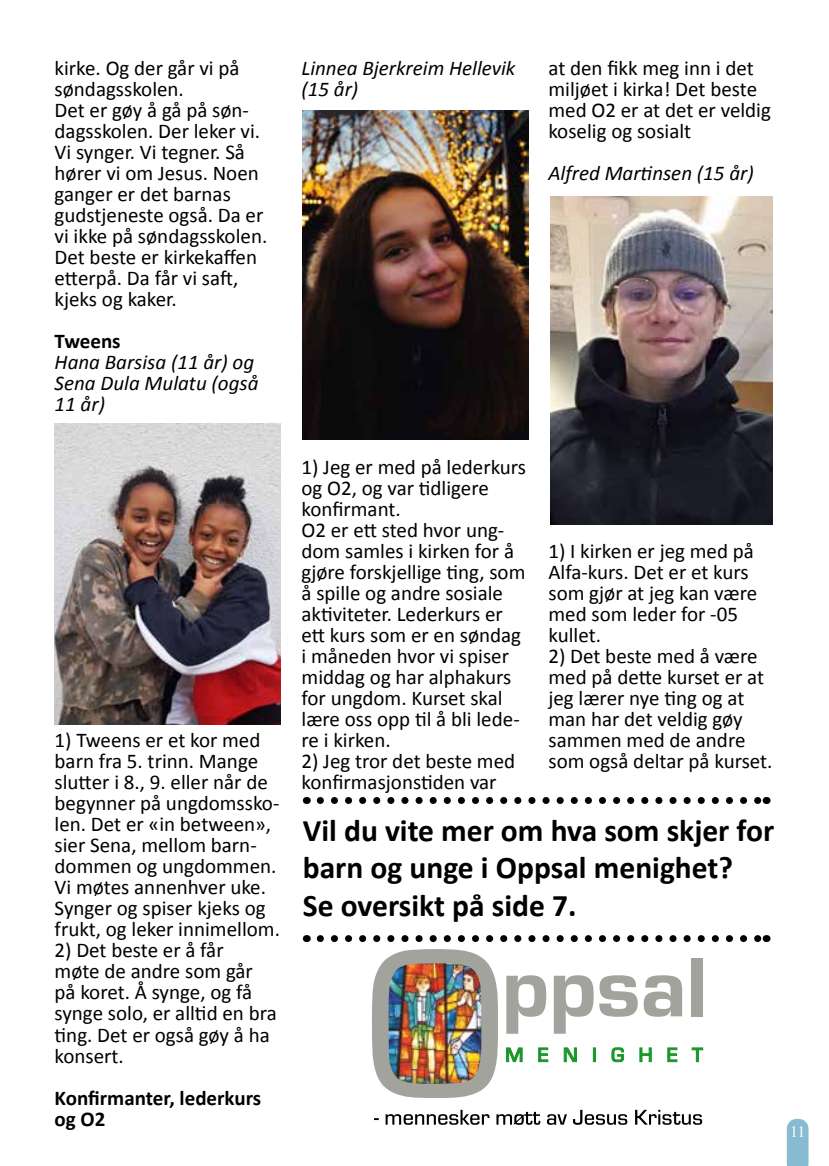
<style>
.page{position:relative;width:829px;height:1166px;background:#fff}
.page>*{position:absolute;margin:0;border:0;box-sizing:border-box;transform-origin:0 0}
.t1{font:700 31.5px/37.8px "Calibri";color:#000}
.t2{font:21px/21px "Calibri";color:#000}
.t3{font:italic 21px/21px "Calibri";color:#000}
.t4{font:700 21px/21px "Calibri";color:#000}
.t5{font:15.75px "Times New Roman";color:#fff}
</style>
<div class="page">
<svg style="left:786px;top:1119px;width:22px;height:47px"></svg>
<img style="left:55px;top:424px;width:225px;height:300px">
<img style="left:303px;top:110px;width:225px;height:330px">
<img style="left:550px;top:196px;width:222px;height:329px">
<svg style="left:320px;top:797px;width:439px;height:7px"></svg>
<svg style="left:320px;top:935px;width:439px;height:7px"></svg>
<svg style="left:385px;top:1110px;width:104px;height:15px"></svg>
<svg style="left:496px;top:1112px;width:44px;height:13px"></svg>
<svg style="left:547px;top:1114px;width:20px;height:11px"></svg>
<svg style="left:573px;top:1110px;width:54px;height:15px"></svg>
<svg style="left:635px;top:1110px;width:67px;height:15px"></svg>
<img style="left:372px;top:949px;width:126px;height:149px">
<svg style="left:506px;top:975px;width:40px;height:59px"></svg>
<svg style="left:553px;top:975px;width:40px;height:59px"></svg>
<svg style="left:599px;top:975px;width:38px;height:42px"></svg>
<svg style="left:643px;top:975px;width:39px;height:42px"></svg>
<div style="left:691px;top:958px;width:11px;height:58px;background:#a3a39e"></div>
<svg style="left:506px;top:1047px;width:17px;height:16px"></svg>
<svg style="left:538px;top:1047px;width:10px;height:15px"></svg>
<svg style="left:563px;top:1047px;width:14px;height:16px"></svg>
<svg style="left:592px;top:1047px;width:4px;height:15px"></svg>
<svg style="left:611px;top:1047px;width:13px;height:16px"></svg>
<svg style="left:639px;top:1047px;width:13px;height:15px"></svg>
<svg style="left:667px;top:1047px;width:10px;height:15px"></svg>
<svg style="left:691px;top:1047px;width:12px;height:15px"></svg>
<p class="t2" style="left:55px;top:57px;width:214px">kirke. Og der går vi på søndagsskolen.<br>Det er gøy å gå på søn&shy;dagsskolen. Der leker vi.<br>Vi synger. Vi tegner. Så hører vi om Jesus. Noen ganger er det barnas gudstjeneste også. Da er vi ikke på søndagsskolen.<br>Det beste er kirkekaffen etterpå. Da får vi saft, kjeks og kaker.</p>
<p class="t4" style="left:55px;top:330px;width:68px">Tweens</p>
<p class="t3" style="left:55px;top:351px;width:205px">Hana Barsisa (11 år) og<br>Sena Dula Mulatu (også<br>11 år)</p>
<p class="t2" style="left:55px;top:729px;width:227px">1) Tweens er et kor med barn fra 5. trinn. Mange slutter i 8., 9. eller når de begynner på ungdomssko&shy;len. Det er «in between», sier Sena, mellom barn&shy;dommen og ungdommen.<br>Vi møtes annenhver uke.<br>Synger og spiser kjeks og frukt, og leker innimellom.</p>
<p class="t2" style="left:55px;top:939px;width:223px">2) Det beste er å får<br>møte de andre som går på koret. Å synge, og få synge solo, er alltid en bra ting. Det er også gøy å ha konsert.</p>
<p class="t4" style="left:55px;top:1086px;width:208px">Konfirmanter, lederkurs og O2</p>
<p class="t3" style="left:301px;top:57px;width:215px">Linnea Bjerkreim Hellevik (15 år)</p>
<p class="t2" style="left:548px;top:57px;width:224px">at den fikk meg inn i det miljøet i kirka! Det beste med O2 er at det er veldig koselig og sosialt</p>
<p class="t3" style="left:548px;top:162px;width:207px">Alfred Martinsen (15 år)</p>
<p class="t2" style="left:301px;top:456px;width:226px">1) Jeg er med på lederkurs og O2, og var tidligere konfirmant.<br>O2 er ett sted hvor ung&shy;dom samles i kirken for å gjøre forskjellige ting, som å spille og andre sosiale aktiviteter. Lederkurs er ett kurs som er en søndag i måneden hvor vi spiser middag og har alphakurs for ungdom. Kurset skal lære oss opp til å bli lede&shy;re i kirken.</p>
<p class="t2" style="left:301px;top:750px;width:215px">2) Jeg tror det beste med konfirmasjonstiden var</p>
<p class="t2" style="left:548px;top:540px;width:210px">1) I kirken er jeg med på<br>Alfa-kurs. Det er et kurs som gjør at jeg kan være med som leder for -05 kullet.</p>
<p class="t2" style="left:548px;top:645px;width:225px">2) Det beste med å være med på dette kurset er at jeg lærer nye ting og at man har det veldig gøy sammen med de andre som også deltar på kurset.</p>
<h1 class="t1" style="left:303px;top:810px;width:473px">Vil du vite mer om hva som skjer for barn og unge i Oppsal menighet?<br>Se oversikt på side 7.</h1>
<p class="t5" style="left:790px;top:1121px;width:17px">11</p>
</div>
